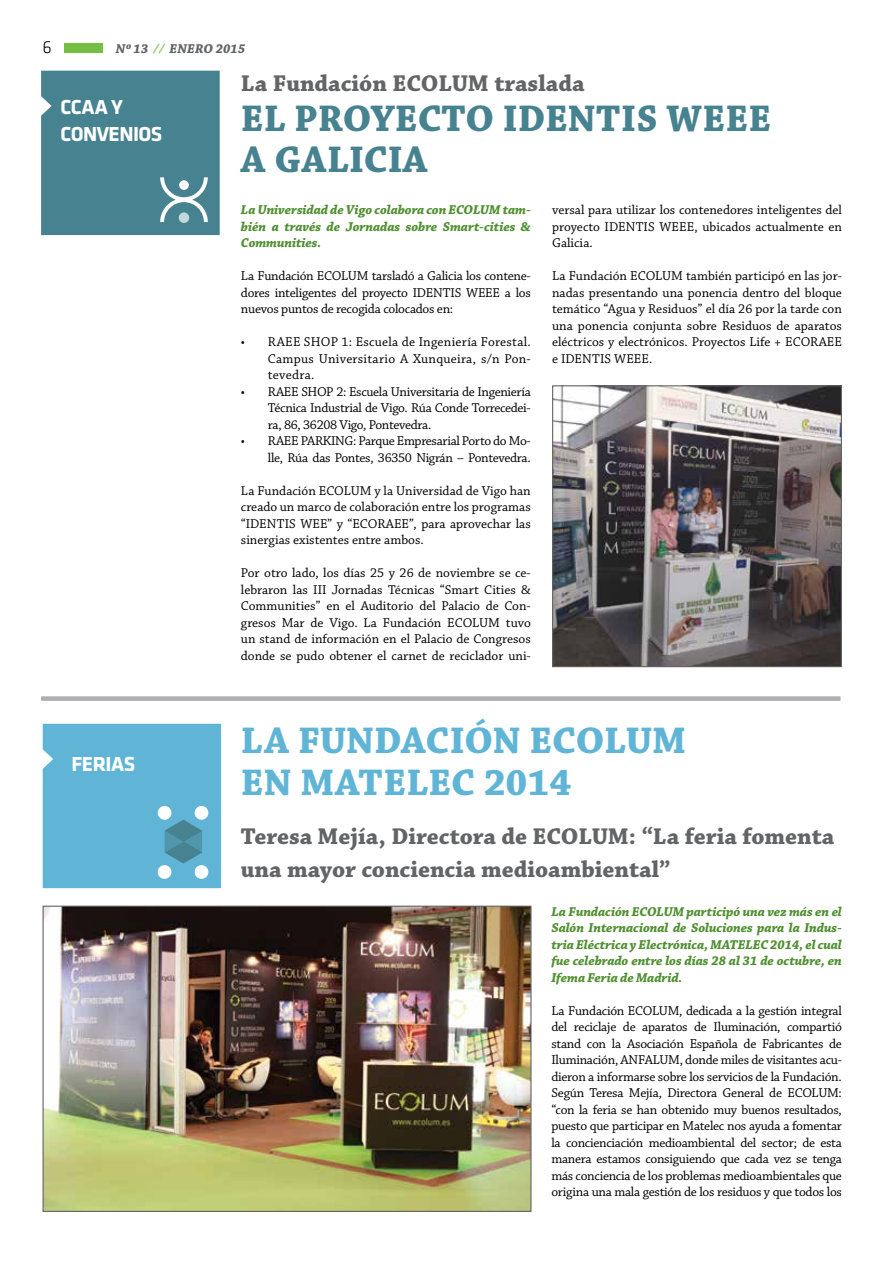
<style>
.page{position:relative;width:893px;height:1263px;background:#fff}
.page>*{position:absolute;margin:0;border:0;box-sizing:border-box;transform-origin:0 0}
.t1{font:700 39px/42px "Chaparral Pro";color:#60b5d7}
.t2{font:700 39px/40.5px "Chaparral Pro";letter-spacing:.005em;color:#46828f}
.t3{font:700 24px/33px "Chaparral Pro";color:#636466}
.t4{font:700 21px/27px "Klavika CH";letter-spacing:-.025em;color:#fff}
.t5{font:300 18px "Klavika CH";color:#000}
.t6{font:13.5px/16.5px "Chaparral Pro";letter-spacing:-.005em;color:#000;text-align:justify}
.t7{font:italic 700 13.5px/16.5px "Chaparral Pro";letter-spacing:-.01em;color:#519032;text-align:justify}
.t8{font:13.5px/16.5px "Chaparral Pro";letter-spacing:-.025em;color:#000;text-align:right}
.t9{font:italic 700 13.5px "Chaparral Pro";color:#636466}
.s1{color:#95cb6e}
</style>
<div class="page">
<div style="left:64px;top:43px;width:38px;height:10px;background:#72bf44"></div>
<div style="left:43px;top:724px;width:178px;height:164px;background:#60b5d7"></div>
<img style="left:554px;top:387px;width:286px;height:278px">
<div style="left:552px;top:385px;width:290px;height:282px;border:1px solid #636466"></div>
<img style="left:45px;top:908px;width:484px;height:302px">
<div style="left:43px;top:906px;width:488px;height:306px;border:1px solid #636466"></div>
<div style="left:41px;top:696px;width:799px;height:5px;background:#acaeb1"></div>
<div style="left:41px;top:71px;width:179px;height:164px;background:#46828f"></div>
<div style="left:179px;top:212px;width:10px;height:11px;background:#c3d7dc;border-radius:50%"></div>
<h3 class="t5" style="left:43px;top:36px;width:11px">6</h3>
<p class="t9" style="left:116px;top:41px;width:131px">Nº 13 <span class="s1">//</span> ENERO 2015</p>
<h3 class="t4" style="left:61px;top:93px;width:103px">CCAA Y<br>CONVENIOS</h3>
<h3 class="t4" style="left:72px;top:749px;width:65px">FERIAS</h3>
<h2 class="t3" style="left:241px;top:67px;width:169px">La Fundación ecolum</h2>
<h2 class="t3" style="left:494px;top:67px;width:92px">traslada</h2>
<h1 class="t2" style="left:241px;top:100px;width:532px">EL PROYECTO IDENTIS WEEE<br>A GALICIA</h1>
<p class="t7" style="left:241px;top:202px;width:291px">La Universidad de Vigo colabora con ECOLUM tam&shy;bién a través de Jornadas sobre Smart-cities &amp; Communities.</p>
<p class="t6" style="left:241px;top:268px;width:291px">La Fundación ECOLUM tarsladó a Galicia los contene&shy;dores inteligentes del proyecto IDENTIS WEEE a los nuevos puntos de recogida colocados en:</p>
<p class="t6" style="left:268px;top:334px;width:264px;text-indent:-27px">• RAEE SHOP 1: Escuela de Ingeniería Forestal.<br>Campus Universitario A Xunqueira, s/n Pon&shy;tevedra.</p>
<p class="t6" style="left:268px;top:384px;width:264px;text-indent:-27px">• RAEE SHOP 2: Escuela Universitaria de Ingeniería Técnica Industrial de Vigo. Rúa Conde Torrecedei&shy;ra, 86, 36208 Vigo, Pontevedra.</p>
<p class="t8" style="left:241px;top:433px;width:291px">• RAEE PARKING: Parque Empresarial Porto do Mo&shy;lle, Rúa das Pontes, 36350 Nigrán – Pontevedra.</p>
<p class="t6" style="left:241px;top:483px;width:291px">La Fundación ECOLUM y la Universidad de Vigo han creado un marco de colaboración entre los programas “IDENTIS WEE” y “ECORAEE”, para aprovechar las sinergias existentes entre ambos.</p>
<p class="t6" style="left:241px;top:565px;width:291px">Por otro lado, los días 25 y 26 de noviembre se ce&shy;lebraron las III Jornadas Técnicas “Smart Cities &amp; Communities” en el Auditorio del Palacio de Con&shy;gresos Mar de Vigo. La Fundación ECOLUM tuvo un stand de información en el Palacio de Congresos donde se pudo obtener el carnet de reciclador uni-</p>
<p class="t6" style="left:552px;top:202px;width:291px">versal para utilizar los contenedores inteligentes del proyecto IDENTIS WEEE, ubicados actualmente en Galicia.</p>
<p class="t6" style="left:552px;top:268px;width:291px">La Fundación ECOLUM también participó en las jor&shy;nadas presentando una ponencia dentro del bloque temático “Agua y Residuos” el día 26 por la tarde con una ponencia conjunta sobre Residuos de aparatos eléctricos y electrónicos. Proyectos Life + ECORAEE e IDENTIS WEEE.</p>
<h1 class="t1" style="left:241px;top:721px;width:447px">LA FUNDACIÓN ECOLUM<br>EN MATELEC 2014</h1>
<h2 class="t3" style="left:241px;top:821px;width:595px">Teresa Mejía, Directora de ECOLUM: “La feria fomenta una mayor conciencia medioambiental”</h2>
<p class="t7" style="left:551px;top:904px;width:292px">La Fundación ECOLUM participó una vez más en el Salón Internacional de Soluciones para la Indus&shy;tria Eléctrica y Electrónica, MATELEC 2014, el cual fue celebrado entre los días 28 al 31 de octubre, en Ifema Feria de Madrid.</p>
<p class="t6" style="left:551px;top:1003px;width:292px">La Fundación ECOLUM, dedicada a la gestión integral del reciclaje de aparatos de Iluminación, compartió stand con la Asociación Española de Fabricantes de Iluminación, ANFALUM, donde miles de visitantes acu&shy;dieron a informarse sobre los servicios de la Fundación.<br>Según Teresa Mejía, Directora General de ECOLUM: “con la feria se han obtenido muy buenos resultados, puesto que participar en Matelec nos ayuda a fomentar la concienciación medioambiental del sector; de esta manera estamos consiguiendo que cada vez se tenga más conciencia de los problemas medioambientales que origina una mala gestión de los residuos y que todos los</p>
</div>
